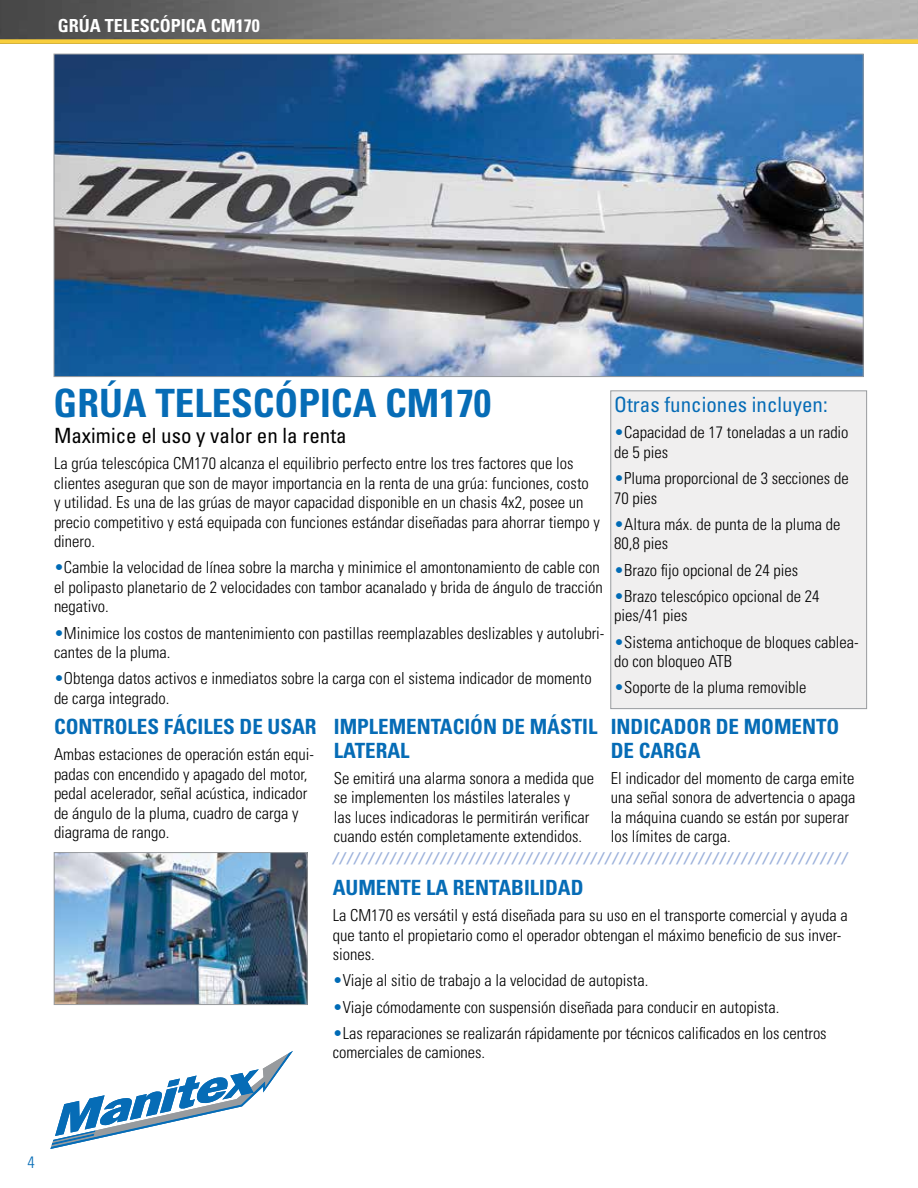
<style>
.page{position:relative;width:918px;height:1188px;background:#fff}
.page>*{position:absolute;margin:0;border:0;box-sizing:border-box;transform-origin:0 0}
.t1{font:700 condensed 39px "Univers LT Std";color:#066cb6}
.t2{font:700 condensed 21px/24px "Univers";color:#066cb6}
.t3{font:condensed 21px "Univers";color:#000}
.t4{font:condensed 21px "Univers";color:#066cb6}
.t5{font:700 condensed 18px "Univers";color:#fff}
.t6{font:300 condensed 16.5px/19.5px "Univers";color:#000}
.t7{font:300 condensed 16.5px/19.5px "Univers LT Std";color:#000}
.t8{font:300 condensed 16.5px "Univers LT Std";color:#066cb6}
.t9{font:italic 700 condensed 15px "Univers";color:#9cb1db}
.s1{color:#006bb6}
</style>
<div class="page">
<img style="left:0;top:0;width:918px;height:39px">
<div style="left:0;top:39px;width:918px;height:5px;background:#f8ce3d"></div>
<svg style="left:50px;top:1051px;width:243px;height:98px"></svg>
<img style="left:56px;top:56px;width:806px;height:319px">
<div style="left:610px;top:390px;width:257px;height:319px;background:#f0efef;border:1px solid #989b9e"></div>
<img style="left:56px;top:854px;width:250px;height:149px">
<div style="left:54px;top:852px;width:254px;height:153px;border:1px solid #989b9e"></div>
<p class="t5" style="left:58px;top:15px;width:203px">GRÚA TELESCÓPICA CM170</p>
<h1 class="t1" style="left:54px;top:379px;width:439px">GRÚA TELESCÓPICA CM170</h1>
<p class="t3" style="left:54px;top:422px;width:294px">Maximice el uso y valor en la renta</p>
<p class="t6" style="left:54px;top:453px;width:548px">La grúa telescópica CM170 alcanza el equilibrio perfecto entre los tres factores que los clientes aseguran que son de mayor importancia en la renta de una grúa: funciones, costo<br>y utilidad. Es una de las grúas de mayor capacidad disponible en un chasis 4x2, posee un precio competitivo y está equipada con funciones estándar diseñadas para ahorrar tiempo y dinero.</p>
<p class="t6" style="left:54px;top:558px;width:550px"><span class="s1">•</span>Cambie la velocidad de línea sobre la marcha y minimice el amontonamiento de cable con el polipasto planetario de 2 velocidades con tambor acanalado y brida de ángulo de tracción negativo.</p>
<p class="t6" style="left:54px;top:623px;width:552px"><span class="s1">•</span>Minimice los costos de mantenimiento con pastillas reemplazables deslizables y autolubri&shy;cantes de la pluma.</p>
<p class="t6" style="left:54px;top:669px;width:539px"><span class="s1">•</span>Obtenga datos activos e inmediatos sobre la carga con el sistema indicador de momento de carga integrado.</p>
<p class="t4" style="left:614px;top:391px;width:215px">Otras funciones incluyen:</p>
<p class="t7" style="left:614px;top:423px;width:236px"><span class="s1">•</span>Capacidad de 17 toneladas a un radio de 5 pies</p>
<p class="t7" style="left:614px;top:469px;width:236px"><span class="s1">•</span>Pluma proporcional de 3 secciones de<br>70 pies</p>
<p class="t7" style="left:614px;top:514px;width:228px"><span class="s1">•</span>Altura máx. de punta de la pluma de<br>80,8 pies</p>
<p class="t7" style="left:614px;top:560px;width:186px"><span class="s1">•</span>Brazo fijo opcional de 24 pies</p>
<p class="t7" style="left:614px;top:586px;width:207px"><span class="s1">•</span>Brazo telescópico opcional de 24 pies/41 pies</p>
<p class="t7" style="left:614px;top:632px;width:246px"><span class="s1">•</span>Sistema antichoque de bloques cablea&shy;do con bloqueo ATB</p>
<p class="t7" style="left:614px;top:678px;width:194px"><span class="s1">•</span>Soporte de la pluma removible</p>
<p class="t2" style="left:54px;top:714px;width:264px">CONTROLES FÁCILES DE USAR</p>
<p class="t6" style="left:54px;top:744px;width:262px">Ambas estaciones de operación están equi&shy;padas con encendido y apagado del motor, pedal acelerador, señal acústica, indicador de ángulo de la pluma, cuadro de carga y diagrama de rango.</p>
<p class="t2" style="left:334px;top:714px;width:265px">IMPLEMENTACIÓN DE MÁSTIL<br>LATERAL</p>
<p class="t6" style="left:334px;top:768px;width:262px">Se emitirá una alarma sonora a medida que se implementen los mástiles laterales y<br>las luces indicadoras le permitirán verificar cuando estén completamente extendidos.</p>
<p class="t2" style="left:611px;top:714px;width:230px">INDICADOR DE MOMENTO<br>DE CARGA</p>
<p class="t6" style="left:611px;top:768px;width:246px">El indicador del momento de carga emite una señal sonora de advertencia o apaga la máquina cuando se están por superar los límites de carga.</p>
<p class="t9" style="left:333px;top:848px;width:515px">////////////////////////////////////////////////////////////////////////</p>
<p class="t2" style="left:333px;top:875px;width:252px">AUMENTE LA RENTABILIDAD</p>
<p class="t6" style="left:333px;top:906px;width:516px">La CM170 es versátil y está diseñada para su uso en el transporte comercial y ayuda a que tanto el propietario como el operador obtengan el máximo beneficio de sus inver&shy;siones.</p>
<p class="t6" style="left:333px;top:971px;width:317px"><span class="s1">•</span>Viaje al sitio de trabajo a la velocidad de autopista.</p>
<p class="t6" style="left:333px;top:997px;width:448px"><span class="s1">•</span>Viaje cómodamente con suspensión diseñada para conducir en autopista.</p>
<p class="t6" style="left:333px;top:1023px;width:495px"><span class="s1">•</span>Las reparaciones se realizarán rápidamente por técnicos calificados en los centros comerciales de camiones.</p>
<p class="t8" style="left:27px;top:1152px;width:9px">4</p>
</div>
